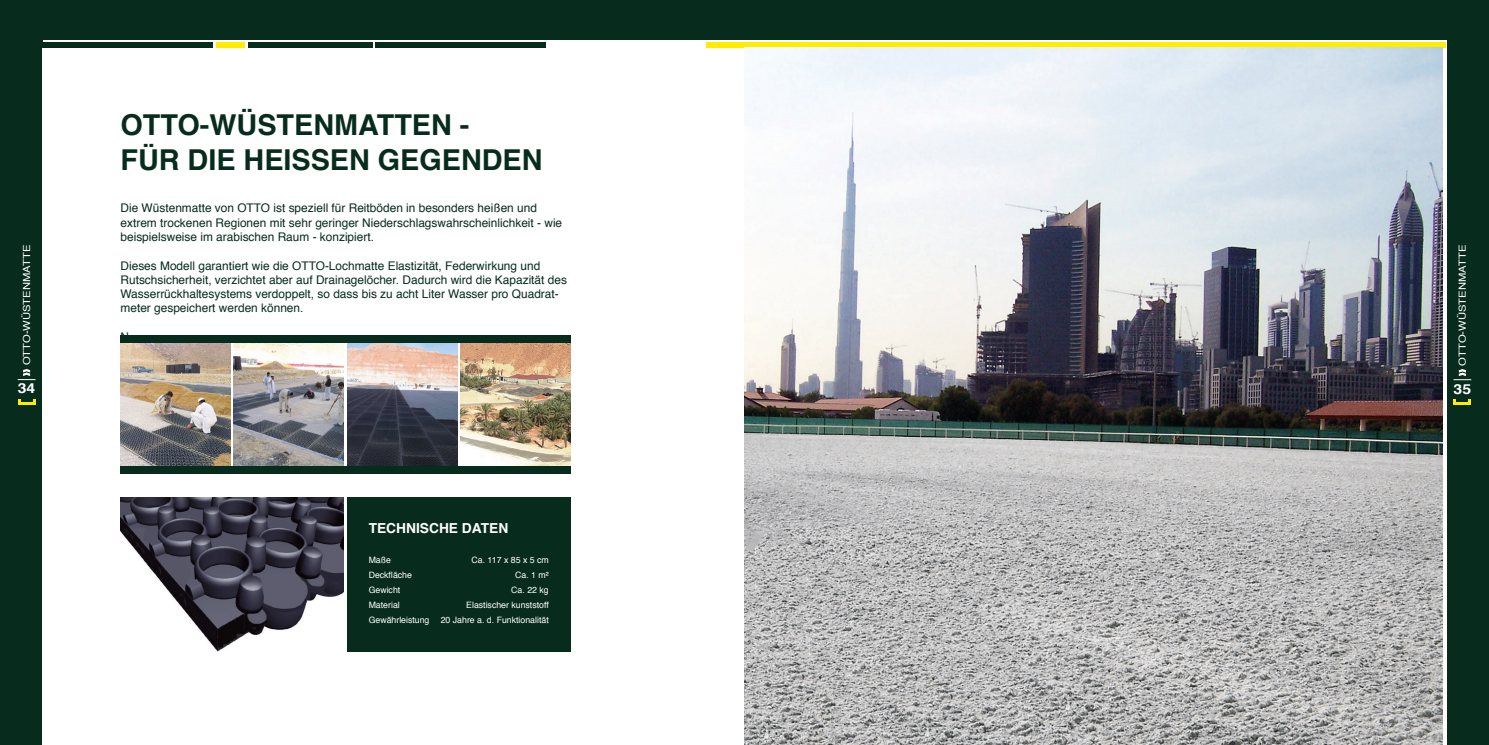
<style>
.page{position:relative;width:1489px;height:745px;background:#fff}
.page>*{position:absolute;margin:0;border:0;box-sizing:border-box;transform-origin:0 0}
.t1{font:700 28.75px/34.5px "Helvetica";color:#072c1d}
.t2{font:700 13.75px "Helvetica";color:#fff}
.t3{font:700 13.75px "Helvetica";color:#fff;scale:1.15 1}
.t4{font:11.88px/14.2px "Helvetica";color:#072c1d}
.t5{font:9.75px "Helvetica";color:#fff;scale:1.15 1}
.t6{font:8.75px "Helvetica";color:#fff}
</style>
<div class="page">
<div style="left:0;top:0;width:1488px;height:744px;background:#072c1d"></div>
<div style="left:43px;top:41px;width:1403px;height:703px;background:#fff"></div>
<div style="left:43px;top:43px;width:170px;height:5px;background:#072c1d"></div>
<div style="left:216px;top:43px;width:28px;height:5px;background:#ffed00"></div>
<div style="left:248px;top:43px;width:124px;height:5px;background:#072c1d"></div>
<div style="left:376px;top:43px;width:170px;height:5px;background:#072c1d"></div>
<div style="left:705px;top:43px;width:39px;height:5px;background:#ffed00"></div>
<hr style="left:18px;top:401px;width:17px;height:3px;background:#ffed00">
<svg style="left:18px;top:369px;width:17px;height:11px"></svg>
<img style="left:120px;top:342px;width:110px;height:124px">
<img style="left:234px;top:342px;width:110px;height:124px">
<img style="left:347px;top:342px;width:110px;height:124px">
<img style="left:461px;top:342px;width:109px;height:124px">
<div style="left:120px;top:335px;width:450px;height:7px;background:#072c1d"></div>
<div style="left:120px;top:466px;width:450px;height:7px;background:#072c1d"></div>
<img style="left:120px;top:497px;width:223px;height:154px">
<div style="left:347px;top:497px;width:223px;height:154px;background:#072c1d"></div>
<div style="left:744px;top:43px;width:702px;height:5px;background:#ffed00"></div>
<hr style="left:1453px;top:401px;width:17px;height:3px;background:#ffed00">
<svg style="left:1453px;top:369px;width:17px;height:11px"></svg>
<img style="left:744px;top:48px;width:697px;height:696px">
<p class="t5" style="left:19px;top:365px;width:106px;rotate:-90deg">OTTO-WÜSTENMATTE</p>
<p class="t3" style="left:18px;top:377px;width:17px">34</p>
<h1 class="t1" style="left:120px;top:108px;width:423px">OTTO-WÜSTENMATTEN -<br>FÜR DIE HEISSEN GEGENDEN</h1>
<p class="t4" style="left:120px;top:201px;width:443px">Die Wüstenmatte von OTTO ist speziell für Reitböden in besonders heißen und extrem trockenen Regionen mit sehr geringer Niederschlagswahrscheinlichkeit - wie beispielsweise im arabischen Raum - konzipiert.</p>
<p class="t4" style="left:120px;top:258px;width:448px">Dieses Modell garantiert wie die OTTO-Lochmatte Elastizität, Federwirkung und Rutschsicherheit, verzichtet aber auf Drainagelöcher. Dadurch wird die Kapazität des Wasserrückhaltesystems verdoppelt, so dass bis zu acht Liter Wasser pro Quadrat&shy;meter gespeichert werden können.</p>
<p class="t4" style="left:120px;top:330px;width:10px">N</p>
<p class="t2" style="left:369px;top:517px;width:141px">TECHNISCHE DATEN</p>
<p class="t6" style="left:369px;top:553px;width:24px">Maße</p>
<p class="t6" style="left:471px;top:553px;width:79px">Ca. 117 x 85 x 5 cm</p>
<p class="t6" style="left:369px;top:568px;width:45px">Deckfläche</p>
<p class="t6" style="left:515px;top:568px;width:35px">Ca. 1 m²</p>
<p class="t6" style="left:369px;top:583px;width:33px">Gewicht</p>
<p class="t6" style="left:511px;top:583px;width:39px">Ca. 22 kg</p>
<p class="t6" style="left:369px;top:598px;width:33px">Material</p>
<p class="t6" style="left:466px;top:598px;width:84px">Elastischer kunststoff</p>
<p class="t6" style="left:369px;top:613px;width:62px">Gewährleistung</p>
<p class="t6" style="left:441px;top:613px;width:109px">20 Jahre a. d. Funktionalität</p>
<p class="t5" style="left:1454px;top:365px;width:106px;rotate:-90deg">OTTO-WÜSTENMATTE</p>
<p class="t3" style="left:1453px;top:377px;width:17px">35</p>
</div>
